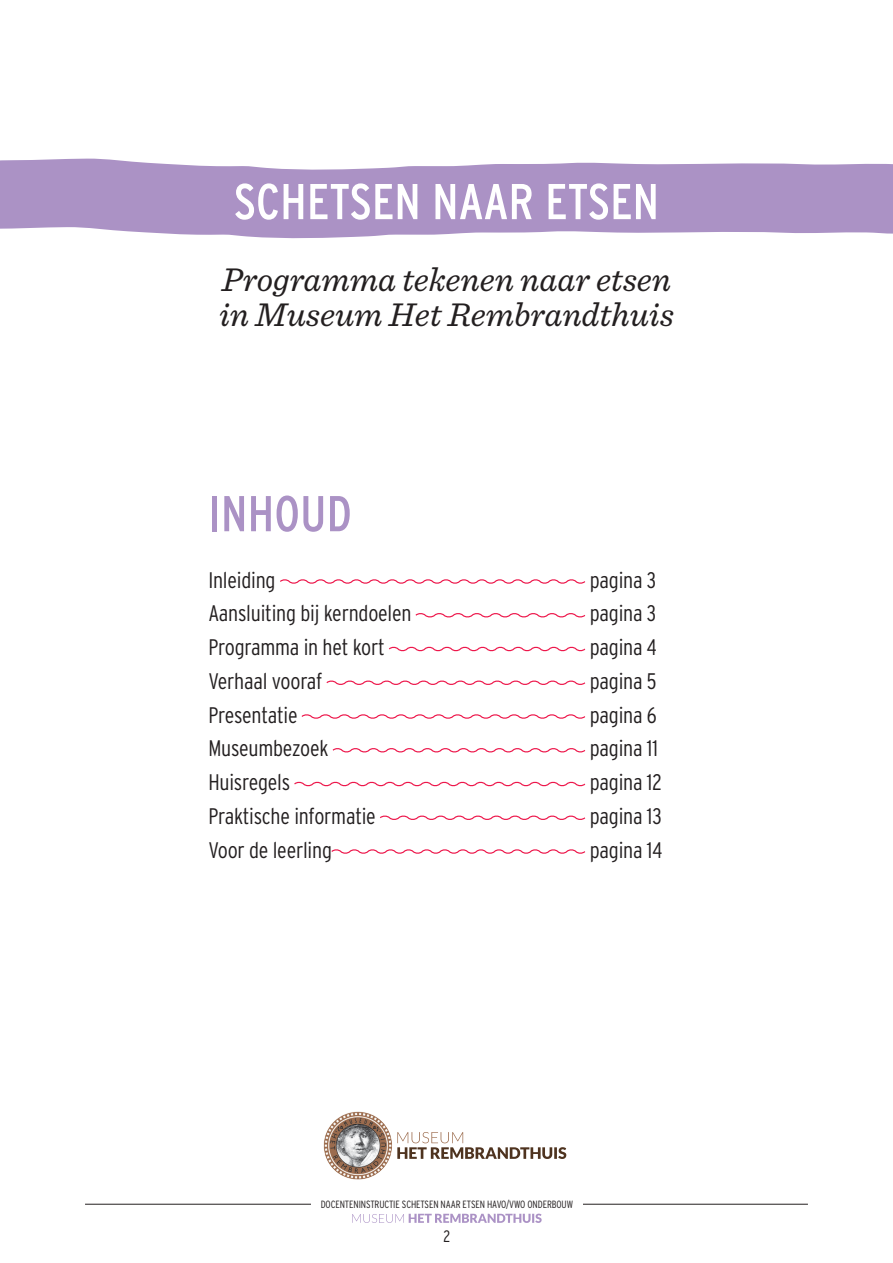
<style>
.page{position:relative;width:893px;height:1263px;background:#fff}
.page>*{position:absolute;margin:0;border:0;box-sizing:border-box;transform-origin:0 0}
.titel-pag2{font:condensed 50.25px "Interstate";color:#fff}
.kop{font:condensed 50.25px "Interstate";color:#ab92c5}
.ondertitel-pag2{font:italic 34.5px "Sentinel";color:#231f20}
.platte_tekst{font:300 condensed 22.5px "Interstate";letter-spacing:-.01em;color:#231f20}
.t1{font:300 condensed 16.5px "Interstate";color:#231f20}
.t2{font:300 condensed 10.5px "Interstate";letter-spacing:-.01em;color:#231f20}
</style>
<div class="page">
<hr style="left:85px;top:1204px;width:723px;height:1px;background:#231f20">
<div style="left:311px;top:1199px;width:272px;height:54px;background:#fff"></div>
<svg style="left:352px;top:1213px;width:190px;height:10px"></svg>
<svg style="left:0;top:158px;width:893px;height:81px;background:#b7a2cd"></svg>
<svg style="left:280px;top:579px;width:306px;height:5px"></svg>
<svg style="left:415px;top:613px;width:171px;height:5px"></svg>
<svg style="left:389px;top:646px;width:197px;height:6px"></svg>
<svg style="left:326px;top:680px;width:260px;height:5px"></svg>
<svg style="left:301px;top:714px;width:285px;height:5px"></svg>
<svg style="left:332px;top:748px;width:254px;height:5px"></svg>
<svg style="left:294px;top:781px;width:292px;height:6px"></svg>
<svg style="left:380px;top:815px;width:206px;height:5px"></svg>
<svg style="left:331px;top:849px;width:255px;height:5px"></svg>
<img style="left:324px;top:1111px;width:68px;height:69px;border-radius:34px">
<svg style="left:397px;top:1132px;width:169px;height:27px"></svg>
<p class="titel-pag2" style="left:234px;top:173px;width:427px">SCHETSEN NAAR ETSEN</p>
<p class="ondertitel-pag2" style="left:222px;top:254px;width:451px">Programma tekenen naar etsen</p>
<p class="ondertitel-pag2" style="left:219px;top:288px;width:456px">in Museum Het Rembrandthuis</p>
<p class="kop" style="left:208px;top:485px;width:145px">INHOUD</p>
<p class="platte_tekst" style="left:208px;top:567px;width:69px">Inleiding</p>
<p class="platte_tekst" style="left:590px;top:567px;width:68px">pagina 3</p>
<p class="platte_tekst" style="left:208px;top:601px;width:205px">Aansluiting bij kerndoelen</p>
<p class="platte_tekst" style="left:590px;top:601px;width:68px">pagina 3</p>
<p class="platte_tekst" style="left:208px;top:634px;width:178px">Programma in het kort</p>
<p class="platte_tekst" style="left:590px;top:634px;width:69px">pagina 4</p>
<p class="platte_tekst" style="left:208px;top:668px;width:116px">Verhaal vooraf</p>
<p class="platte_tekst" style="left:590px;top:668px;width:68px">pagina 5</p>
<p class="platte_tekst" style="left:208px;top:702px;width:91px">Presentatie</p>
<p class="platte_tekst" style="left:590px;top:702px;width:68px">pagina 6</p>
<p class="platte_tekst" style="left:208px;top:736px;width:122px">Museumbezoek</p>
<p class="platte_tekst" style="left:590px;top:736px;width:70px">pagina 11</p>
<p class="platte_tekst" style="left:208px;top:769px;width:83px">Huisregels</p>
<p class="platte_tekst" style="left:590px;top:769px;width:73px">pagina 12</p>
<p class="platte_tekst" style="left:208px;top:803px;width:169px">Praktische informatie</p>
<p class="platte_tekst" style="left:590px;top:803px;width:73px">pagina 13</p>
<p class="platte_tekst" style="left:208px;top:837px;width:125px">Voor de leerling</p>
<p class="platte_tekst" style="left:590px;top:837px;width:74px">pagina 14</p>
<p class="t2" style="left:321px;top:1198px;width:254px">DOCENTENINSTRUCTIE SCHETSEN NAAR ETSEN HAVO/VWO ONDERBOUW</p>
<p class="t1" style="left:443px;top:1227px;width:8px">2</p>
</div>
